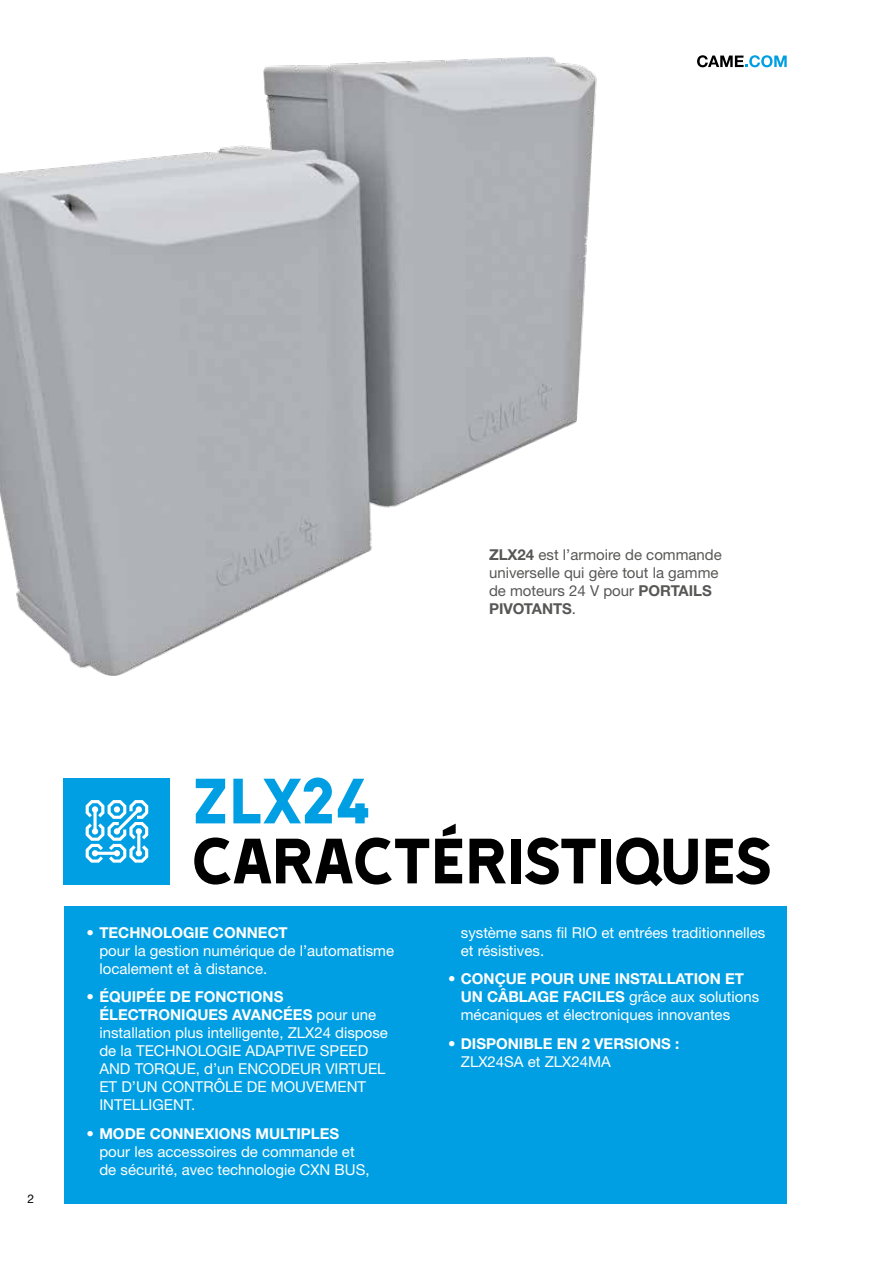
<style>
.page{position:relative;width:893px;height:1263px;background:#fff}
.page>*{position:absolute;margin:0;border:0;box-sizing:border-box;transform-origin:0 0}
.t1{font:73.5px "Came Type";letter-spacing:-.025em;color:#000}
.t2{font:73.5px "Came Type";letter-spacing:-.025em;color:#009fe3}
.t3{font:15px/18px "Helvetica Neue LTW1 G";color:#fff}
.t4{font:15px/18px "Helvetica Neue LTW1 G";color:#575756}
.t5{font:700 15px "Helvetica Neue LTW1 G";color:#fff}
.t6{font:12px "Helvetica Neue LTW1 G";color:#000}
.s1{font-weight:700}
</style>
<div class="page">
<svg style="left:697px;top:55px;width:90px;height:12px"></svg>
<div style="left:64px;top:906px;width:723px;height:297px;background:#009fe3"></div>
<div style="left:64px;top:778px;width:106px;height:106px;background:#009fe3"></div>
<svg style="left:86px;top:800px;width:62px;height:63px"></svg>
<img style="left:0;top:57px;width:597px;height:619px">
<p class="t4" style="left:489px;top:545px;width:234px"><span class="s1">ZLX24</span> est l’armoire de commande universelle qui gère tout la gamme de moteurs 24 V pour <span class="s1">PORTAILS<br>PIVOTANTS</span>.</p>
<p class="t6" style="left:28px;top:1192px;width:8px">2</p>
<h1 class="t2" style="left:191px;top:762px;width:182px">ZLX24</h1>
<h1 class="t1" style="left:191px;top:822px;width:582px">CARACTÉRISTIQUES</h1>
<p class="t5" style="left:87px;top:923px;width:202px">• TECHNOLOGIE CONNECT</p>
<p class="t3" style="left:99px;top:941px;width:296px">pour la gestion numérique de l’automatisme localement et à distance.</p>
<p class="t3" style="left:99px;top:988px;width:290px;text-indent:-13px"><span class="s1">• ÉQUIPÉE DE FONCTIONS<br>ÉLECTRONIQUES AVANCÉES</span> pour une installation plus intelligente, ZLX24 dispose de la TECHNOLOGIE ADAPTIVE SPEED<br>AND TORQUE, d’un ENCODEUR VIRTUEL<br>ET D’UN CONTRÔLE DE MOUVEMENT<br>INTELLIGENT.</p>
<p class="t5" style="left:87px;top:1124px;width:254px">• MODE CONNEXIONS MULTIPLES</p>
<p class="t3" style="left:99px;top:1142px;width:272px">pour les accessoires de commande et de sécurité, avec technologie CXN BUS,</p>
<p class="t3" style="left:461px;top:923px;width:306px">système sans fil RIO et entrées traditionnelles et résistives.</p>
<p class="t3" style="left:461px;top:970px;width:300px;text-indent:-13px"><span class="s1">• CONÇUE POUR UNE INSTALLATION ET<br>UN CÂBLAGE FACILES</span> grâce aux solutions mécaniques et électroniques innovantes</p>
<p class="t5" style="left:448px;top:1034px;width:233px">• DISPONIBLE EN 2 VERSIONS :</p>
<p class="t3" style="left:461px;top:1052px;width:152px">ZLX24SA et ZLX24MA</p>
</div>
